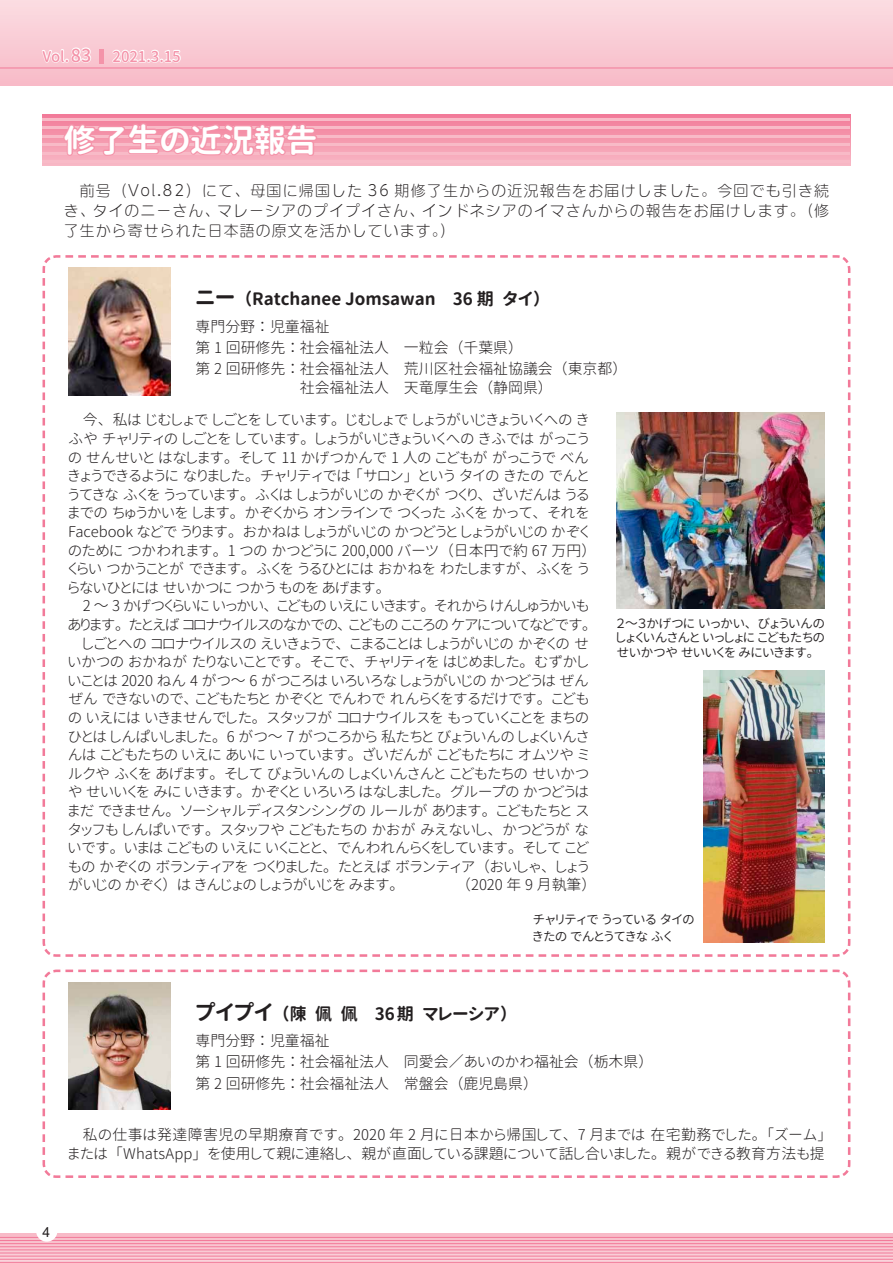
<style>
.page{position:relative;width:893px;height:1263px;background:#fff}
.page>*{position:absolute;margin:0;border:0;box-sizing:border-box;transform-origin:0 0}
.t1{font:31.95px "Gen Jyuu Gothic P Bold";color:#fff}
.t2{font:16.95px "Gen Jyuu Gothic P Bold";color:#231f20}
.t3{font:14.85px/18.6px "Gen Jyuu Gothic P Light";color:#231f20}
.t4{font:14.85px/20.2px "DFUD Maru Gothic W2 WINP RKSJ H";letter-spacing:.075em;color:#231f20;text-align:justify}
.t5{font:14.85px "Gen Jyuu Gothic P Light";letter-spacing:-.04em;color:#231f20}
.t6{font:500 14.85px "Gen Jyuu Gothic";color:#f493a9}
.t7{font:13.8px "Arial";color:#231f20}
.t8{font:12.75px/14.9px "Gen Jyuu Gothic P Normal";color:#231f20}
.s1{font-size:17.85px}
.s2{font-size:21.3px}
</style>
<div class="page">
<svg style="left:0;top:1233px;width:893px;height:29px;background:#f7bdca"></svg>
<hr style="left:0;top:1237px;width:893px;height:1px;background:#f27a99">
<hr style="left:0;top:1256px;width:893px;height:1px;background:#f27a99">
<hr style="left:0;top:1246px;width:893px;height:1px;background:#f27a99">
<hr style="left:0;top:1240px;width:893px;height:1px;background:#f27a99">
<hr style="left:0;top:1259px;width:893px;height:1px;background:#f27a99">
<hr style="left:0;top:1249px;width:893px;height:1px;background:#f27a99">
<hr style="left:0;top:1243px;width:893px;height:1px;background:#f27a99">
<hr style="left:0;top:1262px;width:893px;height:1px;background:#f27a99">
<hr style="left:0;top:1253px;width:893px;height:1px;background:#f27a99">
<div style="left:36px;top:1220px;width:21px;height:22px;background:#fff;border-radius:50%"></div>
<div style="left:0;top:0;width:893px;height:85px;background:linear-gradient(to bottom,#fbdde2,#f8bbc8)"></div>
<hr style="left:0;top:68px;width:893px;height:1px;background:#f27a99">
<svg style="left:892px;top:0;width:1px;height:85px"></svg>
<svg style="left:41px;top:40px;width:51px;height:32px"></svg>
<svg style="left:111px;top:14px;width:71px;height:50px;background:#fad5dc"></svg>
<hr style="left:100px;top:49px;width:4px;height:15px;background:#f493a9">
<svg style="left:43px;top:115px;width:807px;height:51px;background:#f59db1"></svg>
<hr style="left:43px;top:118px;width:807px;height:2px;background:#f8bac7">
<hr style="left:43px;top:126px;width:807px;height:3px;background:#f8bac7">
<hr style="left:43px;top:135px;width:807px;height:2px;background:#f8bac7">
<hr style="left:43px;top:144px;width:807px;height:2px;background:#f8bac7">
<hr style="left:43px;top:152px;width:807px;height:2px;background:#f8bac7">
<hr style="left:43px;top:161px;width:807px;height:2px;background:#f8bac7">
<svg style="left:62px;top:114px;width:257px;height:52px;background:#f59eb1"></svg>
<img style="left:42px;top:255px;width:809px;height:702px">
<svg style="left:42px;top:969px;width:809px;height:209px"></svg>
<p class="t6" style="left:43px;top:45px;width:140px">Vol.<span class="s1">83</span> 2021.3.15</p>
<h1 class="t1" style="left:64px;top:117px;width:256px">修了生の近況報告</h1>
<p class="t4" style="left:64px;top:180px;width:767px;text-indent:16px">前号（Vol.82）にて、母国に帰国した 36 期修了生からの近況報告をお届けしました。今回でも引き続き、タイのニーさん、マレーシアのプイプイさん、インドネシアのイマさんからの報告をお届けします。（修了生から寄せられた日本語の原文を活かしています。）</p>
<p class="t2" style="left:196px;top:287px;width:347px"><span class="s2">ニー</span>（Ratchanee Jomsawan　36 期タイ）</p>
<p class="t3" style="left:196px;top:315px;width:426px;line-height:21.3px">専門分野：児童福祉<br>第 1 回研修先：社会福祉法人　一粒会（千葉県）<br>第 2 回研修先：社会福祉法人　荒川区社会福祉協議会（東京都）</p>
<p class="t3" style="left:300px;top:378px;width:247px">社会福祉法人　天竜厚生会（静岡県）</p>
<p class="t3" style="left:68px;top:410px;width:522px;text-align:justify;text-indent:15px">今、私は じむしょで しごとを しています。じむしょで しょうがいじきょういくへの きふや チャリティの しごとを しています。しょうがいじきょういくへの きふでは がっこうの せんせいと はなします。そして 11 かげつかんで 1 人の こどもが がっこうで べんきょうできるように なりました。チャリティでは 「サロン」という タイの きたの でんとうてきな ふくを うっています。ふくは しょうがいじの かぞくが つくり、ざいだんは うるまでの ちゅうかいを します。かぞくから オンラインで つくった ふくを かって、それをFacebook などで うります。おかねは しょうがいじの かつどうと しょうがいじの かぞくのために つかわれます。 1 つの かつどうに 200,000 バーツ（日本円で約 67 万円）くらい つかうことが できます。ふくを うるひとには おかねを わたしますが、ふくを うらないひとには せいかつに つかう ものを あげます。</p>
<p class="t5" style="left:83px;top:595px;width:508px">2 ～ 3 かげつくらいに いっかい、こどもの いえに いきます。それから けんしゅうかいも</p>
<p class="t5" style="left:68px;top:614px;width:523px">あります。たとえば コロナウイルスのなかでの、こどもの こころの ケアについてなどです。</p>
<p class="t3" style="left:83px;top:633px;width:507px">しごとへの コロナウイルスの えいきょうで、こまることは しょうがいじの かぞくの せ</p>
<p class="t3" style="left:68px;top:652px;width:522px">いかつの おかねが たりないことです。そこで、チャリティを はじめました。むずかし</p>
<p class="t3" style="left:68px;top:671px;width:522px">いことは 2020 ねん 4 がつ～ 6 がつころは いろいろな しょうがいじの かつどうは ぜん</p>
<p class="t3" style="left:68px;top:689px;width:522px">ぜん できないので、 こどもたちと かぞくと でんわで れんらくをするだけです。こども</p>
<p class="t3" style="left:68px;top:708px;width:522px">の いえには いきませんでした。スタッフが コロナウイルスを もっていくことを まちの</p>
<p class="t3" style="left:68px;top:726px;width:522px">ひとは しんぱいしました。 6 がつ～ 7 がつころから 私たちと びょういんの しょくいんさ</p>
<p class="t3" style="left:68px;top:745px;width:522px">んは こどもたちの いえに あいに いっています。ざいだんが こどもたちに オムツや ミ</p>
<p class="t3" style="left:68px;top:764px;width:522px">ルクや ふくを あげます。そして びょういんの しょくいんさんと こどもたちの せいかつ</p>
<p class="t3" style="left:68px;top:782px;width:522px">や せいいくを みに いきます。かぞくと いろいろ はなしました。グループの かつどうは</p>
<p class="t3" style="left:68px;top:801px;width:522px">まだ できません。ソーシャルディスタンシングの ルールが あります。こどもたちと ス</p>
<p class="t3" style="left:68px;top:819px;width:522px">タッフも しんぱいです。スタッフや こどもたちの かおが みえないし、かつどうが な</p>
<p class="t3" style="left:68px;top:838px;width:522px">いです。いまは こどもの いえに いくことと、でんわれんらくをしています。そして こど</p>
<p class="t3" style="left:68px;top:857px;width:522px">もの かぞくの ボランティアを つくりました。たとえば ボランティア（おいしゃ、しょう</p>
<p class="t3" style="left:68px;top:875px;width:330px">がいじの かぞく）は きんじょの しょうがいじを みます。</p>
<p class="t3" style="left:464px;top:875px;width:127px">（2020 年 9 月執筆）</p>
<p class="t8" style="left:617px;top:615px;width:210px;text-align:justify">２～３かげつに いっかい、びょういんのしょくいんさんと いっしょに こどもたちのせいかつや せいいくを みにいきます。</p>
<p class="t8" style="left:533px;top:911px;width:163px;line-height:17px">チャリティで うっている タイのきたの でんとうてきな ふく</p>
<p class="t2" style="left:196px;top:1001px;width:314px"><span class="s2">プイプイ</span>（陳佩佩　36 期マレーシア）</p>
<p class="t3" style="left:196px;top:1030px;width:452px;line-height:21.3px">専門分野：児童福祉<br>第 1 回研修先：社会福祉法人　同愛会／あいのかわ福祉会（栃木県）第 2 回研修先：社会福祉法人　常盤会（鹿児島県）</p>
<p class="t3" style="left:68px;top:1124px;width:758px;line-height:19.2px;text-align:right">私の仕事は発達障害児の早期療育です。 2020 年 2 月に日本から帰国して、 7 月までは 在宅勤務でした。「ズーム」または「WhatsApp」を使用して親に連絡し、親が直面している課題について話し合いました。親ができる教育方法も提</p>
<p class="t7" style="left:43px;top:1222px;width:9px">4</p>
</div>
